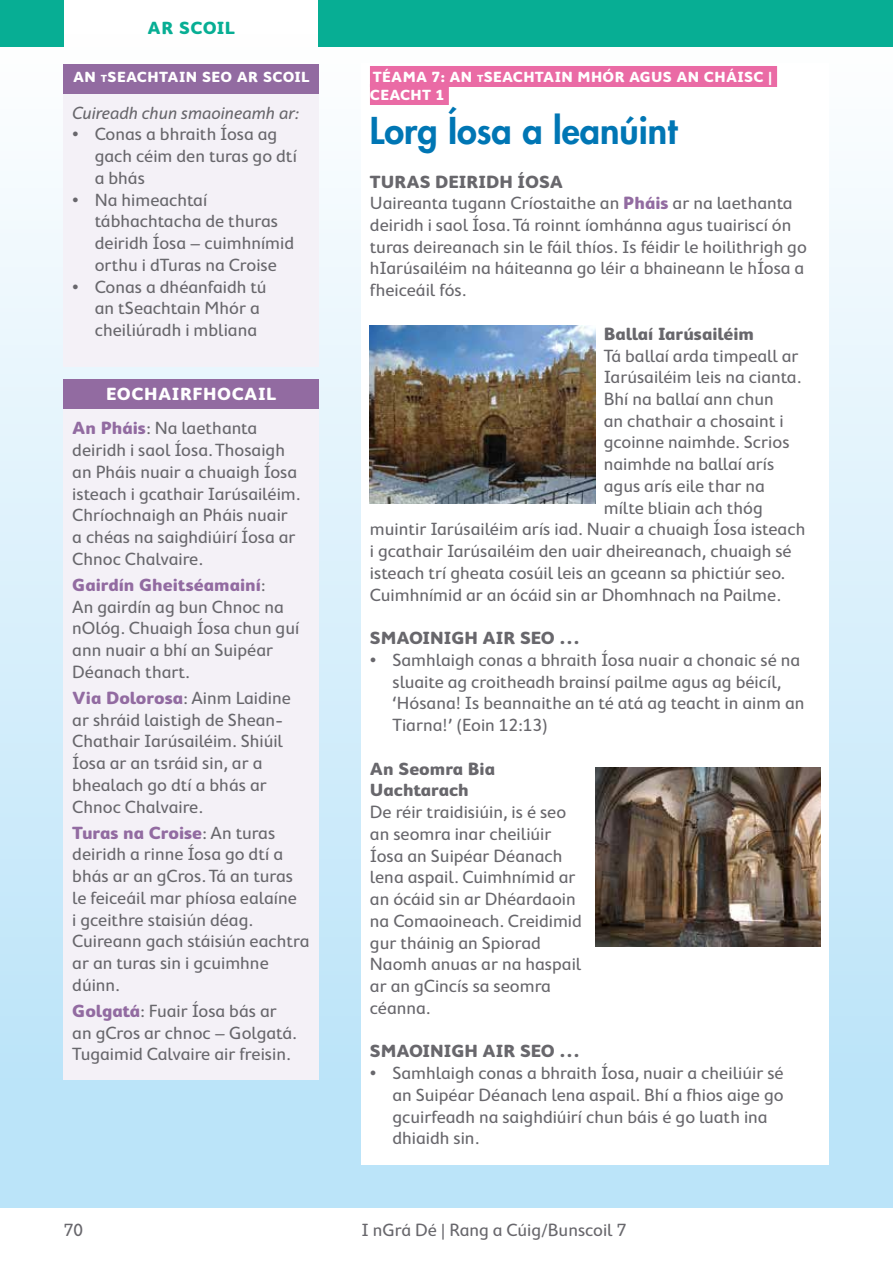
<style>
.page{position:relative;width:893px;height:1263px;background:#fff}
.page>*{position:absolute;margin:0;border:0;box-sizing:border-box;transform-origin:0 0}
.t1{font:800 36px "Futura";color:#0076b4}
.t2{font:18px/21.8px "Cambridge Round";color:#68676c}
.t3{font:700 18px/21.8px "Cambridge Round";color:#68676c}
.t4{font:italic 18px "Cambridge Round";color:#68676c}
.t5{font:700 18px "Cambridge Round";letter-spacing:.03em;color:#fff}
.t6{font:700 18px "Cambridge Round";letter-spacing:.03em;color:#07ae94}
.t7{font:700 15px/18px "Cambridge Round";letter-spacing:.025em;color:#fff}
.s1{font-size:10.5px}
.s2{font-weight:700;color:#926ba1}
.s3{font-weight:700}
</style>
<div class="page">
<div style="left:0;top:34px;width:893px;height:1174px;background:linear-gradient(to bottom,#fefefe,#b5e1f8)"></div>
<div style="left:0;top:0;width:64px;height:47px;background:#07ae94"></div>
<div style="left:319px;top:0;width:574px;height:47px;background:#07ae94"></div>
<div style="left:64px;top:64px;width:255px;height:302px;background:#f4f1f7"></div>
<div style="left:64px;top:379px;width:255px;height:701px;background:#f4f1f7"></div>
<div style="left:64px;top:64px;width:255px;height:30px;background:#926ba1"></div>
<div style="left:64px;top:379px;width:255px;height:30px;background:#926ba1"></div>
<div style="left:361px;top:64px;width:468px;height:1101px;background:#fff"></div>
<div style="left:370px;top:66px;width:407px;height:21px;background:#ea6ba5"></div>
<div style="left:370px;top:84px;width:79px;height:21px;background:#ea6ba5"></div>
<img style="left:370px;top:325px;width:225px;height:179px">
<img style="left:595px;top:767px;width:226px;height:179px">
<p class="t6" style="left:148px;top:17px;width:89px">AR SCOIL</p>
<p class="t7" style="left:73px;top:68px;width:238px">AN <span class="s1">t</span>SEACHTAIN SEO AR SCOIL</p>
<p class="t4" style="left:72px;top:102px;width:228px">Cuireadh chun smaoineamh ar:</p>
<p class="t2" style="left:95px;top:123px;width:204px;text-indent:-22px">• Conas a bhraith Íosa ag gach céim den turas go dtí a bhás</p>
<p class="t2" style="left:95px;top:188px;width:201px;text-indent:-22px">• Na himeachtaí tábhachtacha de thuras deiridh Íosa – cuimhnímid orthu i dTuras na Croise</p>
<p class="t2" style="left:95px;top:275px;width:173px;text-indent:-22px">• Conas a dhéanfaidh tú an tSeachtain Mhór a cheiliúradh i mbliana</p>
<p class="t5" style="left:106px;top:384px;width:172px">EOCHAIRFHOCAIL</p>
<p class="t2" style="left:72px;top:417px;width:230px"><span class="s2">An Pháis</span>: Na laethanta deiridh i saol Íosa. Thosaigh an Pháis nuair a chuaigh Íosa isteach i gcathair Iarúsailéim.<br>Chríochnaigh an Pháis nuair a chéas na saighdiúirí Íosa ar<br>Chnoc Chalvaire.</p>
<p class="t2" style="left:72px;top:574px;width:229px"><span class="s2">Gairdín Gheitséamainí</span>:<br>An gairdín ag bun Chnoc na nOlóg. Chuaigh Íosa chun guí ann nuair a bhí an Suipéar<br>Déanach thart.</p>
<p class="t2" style="left:72px;top:687px;width:220px"><span class="s2">Via Dolorosa</span>: Ainm Laidine ar shráid laistigh de Shean-<br>Chathair Iarúsailéim. Shiúil<br>Íosa ar an tsráid sin, ar a bhealach go dtí a bhás ar<br>Chnoc Chalvaire.</p>
<p class="t2" style="left:72px;top:821px;width:239px"><span class="s2">Turas na Croise</span>: An turas deiridh a rinne Íosa go dtí a bhás ar an gCros. Tá an turas le feiceáil mar phíosa ealaíne<br>i gceithre staisiún déag.<br>Cuireann gach stáisiún eachtra ar an turas sin i gcuimhne dúinn.</p>
<p class="t2" style="left:72px;top:1000px;width:226px"><span class="s2">Golgatá</span>: Fuair Íosa bás ar an gCros ar chnoc – Golgatá.<br>Tugaimid Calvaire air freisin.</p>
<p class="t7" style="left:370px;top:68px;width:404px">TÉAMA 7: AN <span class="s1">t</span>SEACHTAIN MHÓR AGUS AN CHÁISC |<br>CEACHT 1</p>
<h1 class="t1" style="left:370px;top:107px;width:309px">Lorg Íosa a leanúint</h1>
<p class="t2" style="left:370px;top:170px;width:438px"><span class="s3">TURAS DEIRIDH ÍOSA<br></span>Uaireanta tugann Críostaithe an <span class="s2">Pháis</span> ar na laethanta deiridh i saol Íosa. Tá roinnt íomhánna agus tuairiscí ón turas deireanach sin le fáil thíos. Is féidir le hoilithrigh go hIarúsailéim na háiteanna go léir a bhaineann le hÍosa a fheiceáil fós.</p>
<p class="t3" style="left:604px;top:323px;width:152px">Ballaí Iarúsailéim</p>
<p class="t2" style="left:604px;top:344px;width:196px">Tá ballaí arda timpeall ar</p>
<p class="t2" style="left:604px;top:366px;width:199px">Iarúsailéim leis na cianta.</p>
<p class="t2" style="left:604px;top:388px;width:172px">Bhí na ballaí ann chun</p>
<p class="t2" style="left:604px;top:410px;width:181px">an chathair a chosaint i</p>
<p class="t2" style="left:604px;top:431px;width:187px">gcoinne naimhde. Scrios</p>
<p class="t2" style="left:604px;top:453px;width:172px">naimhde na ballaí arís</p>
<p class="t2" style="left:604px;top:475px;width:163px">agus arís eile thar na</p>
<p class="t2" style="left:604px;top:497px;width:160px">mílte bliain ach thóg</p>
<p class="t2" style="left:370px;top:518px;width:437px">muintir Iarúsailéim arís iad. Nuair a chuaigh Íosa isteach</p>
<p class="t2" style="left:370px;top:540px;width:423px">i gcathair Iarúsailéim den uair dheireanach, chuaigh sé</p>
<p class="t2" style="left:370px;top:562px;width:417px">isteach trí gheata cosúil leis an gceann sa phictiúr seo.</p>
<p class="t2" style="left:370px;top:584px;width:412px">Cuimhnímid ar an ócáid sin ar Dhomhnach na Pailme.</p>
<p class="t3" style="left:370px;top:627px;width:211px">SMAOINIGH AIR SEO …</p>
<p class="t2" style="left:392px;top:649px;width:413px;text-indent:-22px">• Samhlaigh conas a bhraith Íosa nuair a chonaic sé na sluaite ag croitheadh brainsí pailme agus ag béicíl, ‘Hósana! Is beannaithe an té atá ag teacht in ainm an Tiarna!’ (Eoin 12:13)</p>
<p class="t3" style="left:370px;top:757px;width:127px">An Seomra Bia<br>Uachtarach</p>
<p class="t2" style="left:370px;top:801px;width:213px">De réir traidisiúin, is é seo an seomra inar cheiliúir<br>Íosa an Suipéar Déanach lena aspail. Cuimhnímid ar an ócáid sin ar Dhéardaoin na Comaoineach. Creidimid gur tháinig an Spiorad<br>Naomh anuas ar na haspail ar an gCincís sa seomra céanna.</p>
<p class="t3" style="left:370px;top:1040px;width:211px">SMAOINIGH AIR SEO …</p>
<p class="t2" style="left:392px;top:1062px;width:393px;text-indent:-22px">• Samhlaigh conas a bhraith Íosa, nuair a cheiliúir sé an Suipéar Déanach lena aspail. Bhí a fhios aige go gcuirfeadh na saighdiúirí chun báis é go luath ina dhiaidh sin.</p>
<p class="t2" style="left:64px;top:1219px;width:21px">70</p>
<p class="t2" style="left:361px;top:1219px;width:266px">I nGrá Dé | Rang a Cúig/Bunscoil 7</p>
</div>
